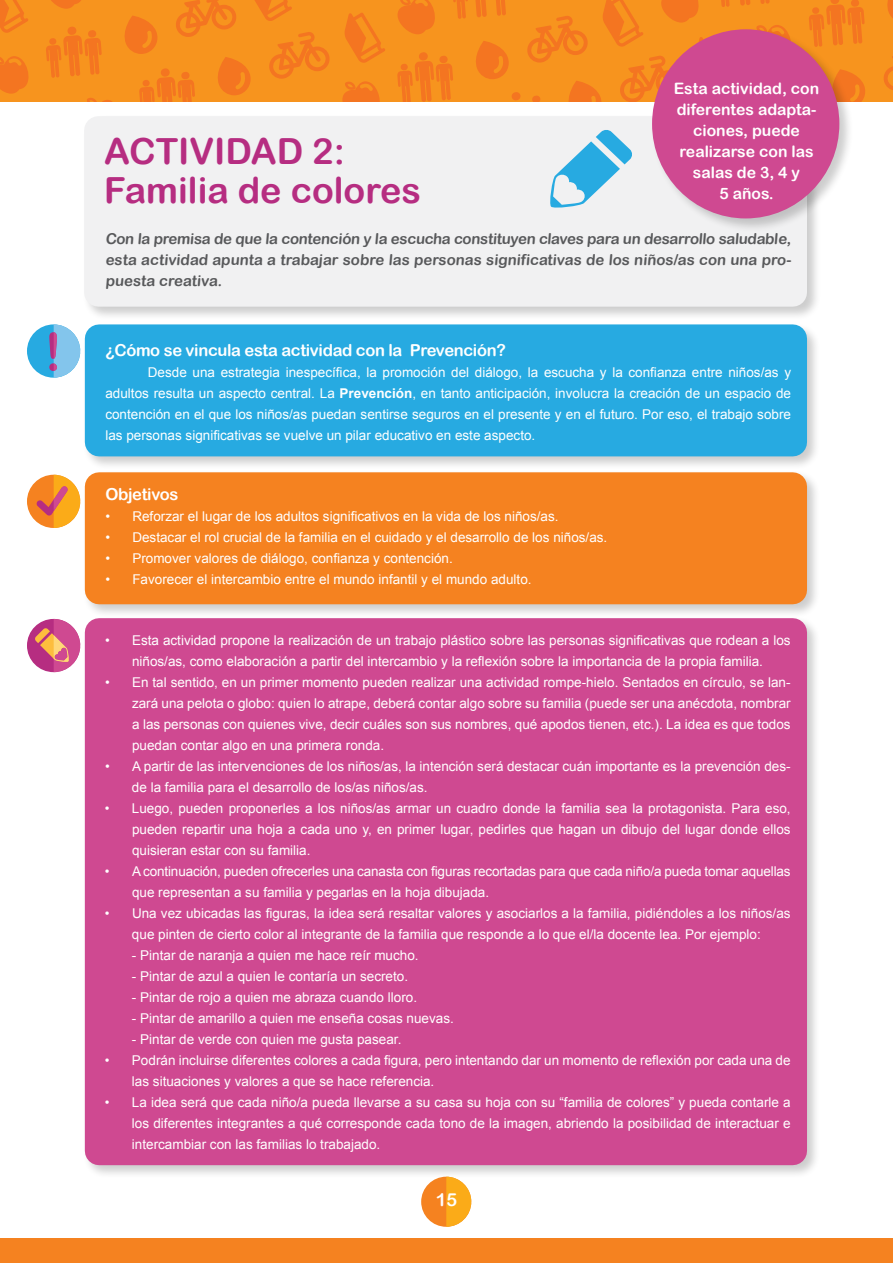
<style>
.page{position:relative;width:893px;height:1263px;background:#fff}
.page>*{position:absolute;margin:0;border:0;box-sizing:border-box;transform-origin:0 0}
.t1{font:36px/39px "Arial Rounded MT Bold";color:#b62d81}
.t2{font:18px "Arial Rounded MT Bold";color:#fff}
.t3{font:16.5px "Arial Rounded MT Bold";letter-spacing:-.02em;color:#fff}
.t4{font:15.75px/21px "Arial Rounded MT Bold";color:#fff;text-align:center}
.t5{font:15px/21px "Arial Rounded MT Bold";color:#58595b;text-align:justify}
.t6{font:13.5px/21px "Arial";color:#fff;text-align:justify}
.s1{font-weight:700}
</style>
<div class="page">
<div style="left:0;top:0;width:893px;height:101px;background:#f7941e"></div>
<svg style="left:0;top:0;width:28px;height:33px"></svg>
<svg style="left:51px;top:0;width:30px;height:9px"></svg>
<svg style="left:124px;top:16px;width:34px;height:38px"></svg>
<svg style="left:176px;top:0;width:60px;height:37px"></svg>
<svg style="left:254px;top:0;width:38px;height:21px"></svg>
<svg style="left:0;top:56px;width:29px;height:38px"></svg>
<svg style="left:46px;top:27px;width:56px;height:51px"></svg>
<svg style="left:218px;top:57px;width:33px;height:38px"></svg>
<svg style="left:269px;top:32px;width:61px;height:47px"></svg>
<svg style="left:344px;top:13px;width:41px;height:50px"></svg>
<svg style="left:87px;top:98px;width:24px;height:3px"></svg>
<svg style="left:139px;top:68px;width:56px;height:33px"></svg>
<svg style="left:568px;top:81px;width:33px;height:20px"></svg>
<svg style="left:620px;top:58px;width:30px;height:43px"></svg>
<svg style="left:532px;top:96px;width:8px;height:5px"></svg>
<svg style="left:511px;top:92px;width:10px;height:8px"></svg>
<svg style="left:887px;top:0;width:6px;height:18px"></svg>
<svg style="left:757px;top:25px;width:26px;height:2px"></svg>
<svg style="left:809px;top:0;width:56px;height:44px"></svg>
<svg style="left:853px;top:74px;width:12px;height:27px"></svg>
<svg style="left:884px;top:56px;width:9px;height:34px"></svg>
<svg style="left:397px;top:0;width:38px;height:34px"></svg>
<svg style="left:453px;top:0;width:53px;height:19px"></svg>
<svg style="left:476px;top:41px;width:33px;height:38px"></svg>
<svg style="left:527px;top:16px;width:61px;height:47px"></svg>
<svg style="left:603px;top:0;width:40px;height:47px"></svg>
<svg style="left:342px;top:81px;width:38px;height:20px"></svg>
<svg style="left:397px;top:52px;width:56px;height:49px"></svg>
<svg style="left:661px;top:0;width:38px;height:23px"></svg>
<svg style="left:721px;top:0;width:49px;height:7px"></svg>
<div style="left:0;top:1238px;width:893px;height:25px;background:#f58220"></div>
<div style="left:421px;top:1177px;width:50px;height:50px;background:#f58220;border-radius:50%"></div>
<svg style="left:446px;top:1179px;width:25px;height:48px"></svg>
<div style="left:82px;top:114px;width:739px;height:207px;background:#000;opacity:.2"></div>
<div style="left:84px;top:116px;width:723px;height:191px;background:#f1f1f2"></div>
<svg style="left:548px;top:129px;width:85px;height:79px"></svg>
<div style="left:82px;top:322px;width:739px;height:148px;background:#000;opacity:.2"></div>
<div style="left:85px;top:324px;width:722px;height:132px;background:#27aae1"></div>
<div style="left:82px;top:616px;width:739px;height:563px;background:#000;opacity:.2"></div>
<div style="left:85px;top:618px;width:722px;height:547px;background:#cf4991"></div>
<div style="left:82px;top:470px;width:739px;height:148px;background:#000;opacity:.2"></div>
<div style="left:85px;top:472px;width:722px;height:132px;background:#f58220"></div>
<div style="left:27px;top:324px;width:53px;height:54px;background:#27aae1;border-radius:50%"></div>
<svg style="left:49px;top:324px;width:31px;height:54px"></svg>
<div style="left:27px;top:475px;width:53px;height:53px;background:#f58220;border-radius:50%"></div>
<svg style="left:36px;top:475px;width:44px;height:53px"></svg>
<div style="left:27px;top:619px;width:53px;height:53px;background:#b62d81;border-radius:50%"></div>
<svg style="left:35px;top:619px;width:45px;height:53px"></svg>
<div style="left:650px;top:27px;width:203px;height:206px;background:#000;opacity:.2"></div>
<div style="left:652px;top:29px;width:187px;height:189px;background:#cf4991;border-radius:50%"></div>
<h1 class="t1" style="left:104px;top:131px;width:319px">ACTIVIDAD 2:<br>Familia de colores</h1>
<p class="t4" style="left:674px;top:77px;width:147px">Esta actividad, con diferentes adapta&shy;ciones, puede realizarse con las salas de 3, 4 y<br>5 años.</p>
<p class="t5" style="left:105px;top:228px;width:689px">Con la premisa de que la contención y la escucha constituyen claves para un desarrollo saludable, esta actividad apunta a trabajar sobre las personas significativas de los niños/as con una pro&shy;puesta creativa.</p>
<p class="t3" style="left:105px;top:340px;width:402px">¿Cómo se vincula esta actividad con la Prevención?</p>
<p class="t6" style="left:105px;top:362px;width:687px;text-indent:43px">Desde una estrategia inespecífica, la promoción del diálogo, la escucha y la confianza entre niños/as y adultos resulta un aspecto central. La <span class="s1">Prevención</span>, en tanto anticipación, involucra la creación de un espacio de contención en el que los niños/as puedan sentirse seguros en el presente y en el futuro. Por eso, el trabajo sobre las personas significativas se vuelve un pilar educativo en este aspecto.</p>
<p class="t3" style="left:105px;top:485px;width:74px">Objetivos</p>
<p class="t6" style="left:105px;top:506px;width:455px">• Reforzar el lugar de los adultos significativos en la vida de los niños/as.</p>
<p class="t6" style="left:105px;top:527px;width:503px">• Destacar el rol crucial de la familia en el cuidado y el desarrollo de los niños/as.</p>
<p class="t6" style="left:105px;top:548px;width:349px">• Promover valores de diálogo, confianza y contención.</p>
<p class="t6" style="left:105px;top:569px;width:428px">• Favorecer el intercambio entre el mundo infantil y el mundo adulto.</p>
<p class="t6" style="left:105px;top:629px;width:687px;text-align:center">• Esta actividad propone la realización de un trabajo plástico sobre las personas significativas que rodean a los niños/as, como elaboración a partir del intercambio y la reflexión sobre la importancia de la propia familia.</p>
<p class="t6" style="left:132px;top:672px;width:660px;text-indent:-27px">• En tal sentido, en un primer momento pueden realizar una actividad rompe-hielo. Sentados en círculo, se lan&shy;zará una pelota o globo: quien lo atrape, deberá contar algo sobre su familia (puede ser una anécdota, nombrar a las personas con quienes vive, decir cuáles son sus nombres, qué apodos tienen, etc.). La idea es que todos puedan contar algo en una primera ronda.</p>
<p class="t6" style="left:132px;top:756px;width:660px;text-indent:-27px">• A partir de las intervenciones de los niños/as, la intención será destacar cuán importante es la prevención des&shy;de la familia para el desarrollo de los/as niños/as.</p>
<p class="t6" style="left:132px;top:798px;width:660px;text-indent:-27px">• Luego, pueden proponerles a los niños/as armar un cuadro donde la familia sea la protagonista. Para eso, pueden repartir una hoja a cada uno y, en primer lugar, pedirles que hagan un dibujo del lugar donde ellos quisieran estar con su familia.</p>
<p class="t6" style="left:132px;top:861px;width:660px;text-indent:-27px">• A continuación, pueden ofrecerles una canasta con figuras recortadas para que cada niño/a pueda tomar aquellas que representan a su familia y pegarlas en la hoja dibujada.</p>
<p class="t6" style="left:105px;top:903px;width:687px;text-align:center">• Una vez ubicadas las figuras, la idea será resaltar valores y asociarlos a la familia, pidiéndoles a los niños/as que pinten de cierto color al integrante de la familia que responde a lo que el/la docente lea. Por ejemplo:</p>
<p class="t6" style="left:132px;top:945px;width:288px">- Pintar de naranja a quien me hace reír mucho.</p>
<p class="t6" style="left:132px;top:966px;width:278px">- Pintar de azul a quien le contaría un secreto.</p>
<p class="t6" style="left:132px;top:987px;width:287px">- Pintar de rojo a quien me abraza cuando lloro.</p>
<p class="t6" style="left:132px;top:1008px;width:323px">- Pintar de amarillo a quien me enseña cosas nuevas.</p>
<p class="t6" style="left:132px;top:1029px;width:271px">- Pintar de verde con quien me gusta pasear.</p>
<p class="t6" style="left:132px;top:1050px;width:660px;text-indent:-27px">• Podrán incluirse diferentes colores a cada figura, pero intentando dar un momento de reflexión por cada una de las situaciones y valores a que se hace referencia.</p>
<p class="t6" style="left:132px;top:1092px;width:660px;text-indent:-27px">• La idea será que cada niño/a pueda llevarse a su casa su hoja con su “familia de colores” y pueda contarle a los diferentes integrantes a qué corresponde cada tono de la imagen, abriendo la posibilidad de interactuar e intercambiar con las familias lo trabajado.</p>
<h2 class="t2" style="left:436px;top:1189px;width:23px">15</h2>
</div>
